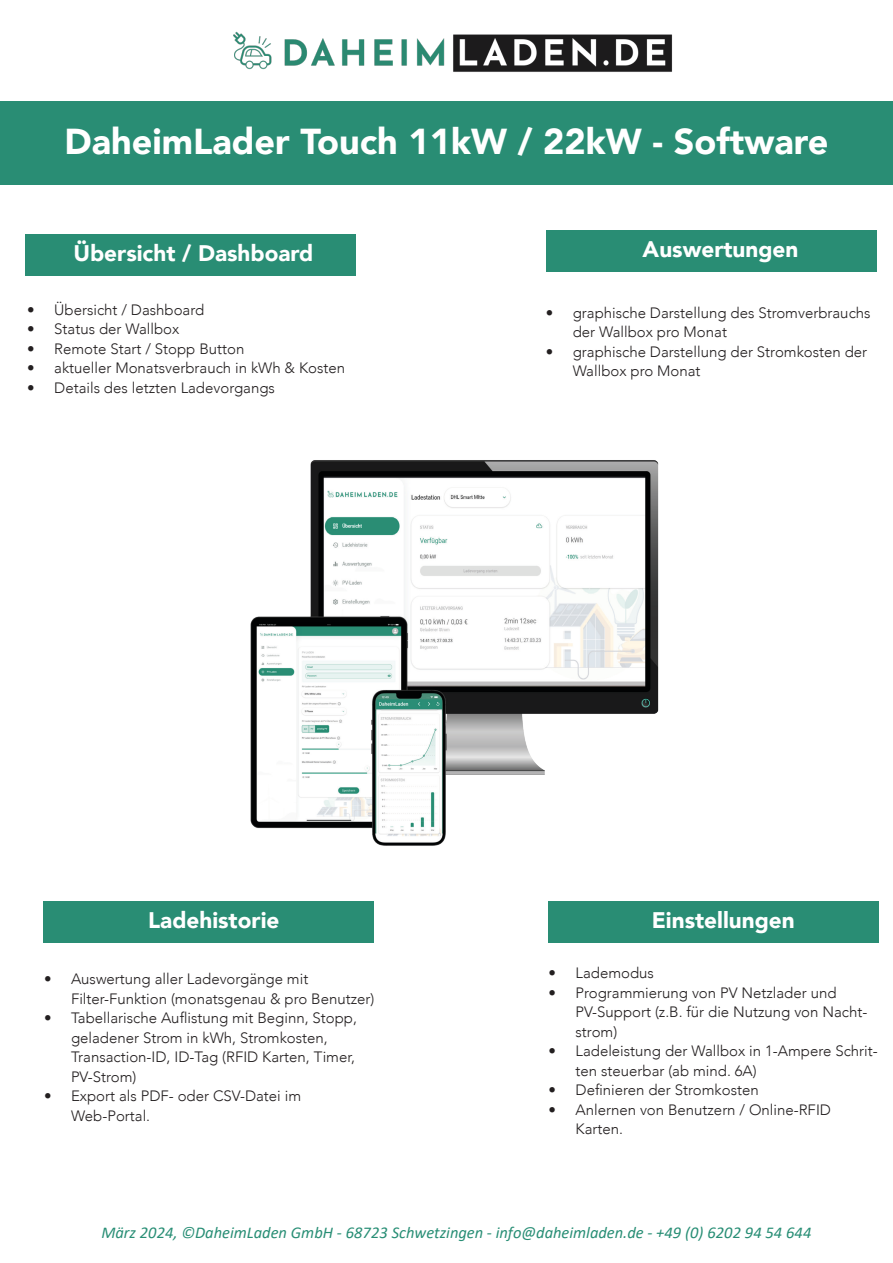
<style>
.page{position:relative;width:893px;height:1263px;background:#fff}
.page>*{position:absolute;margin:0;border:0;box-sizing:border-box;transform-origin:0 0}
.Heading_1_-_left{font:900 36px "Avenir";color:#fff}
.Heading_1_-_center{font:900 22.5px "Avenir";color:#fff}
.t1{font:italic 16.5px "Calibri";color:#288e75}
.t2{font:300 15px/19.5px "Avenir";color:#231f20}
</style>
<div class="page">
<div style="left:0;top:101px;width:893px;height:83px;background:#298d74"></div>
<img style="left:250px;top:460px;width:409px;height:386px">
<div style="left:25px;top:234px;width:331px;height:41px;background:#298d74"></div>
<div style="left:44px;top:902px;width:330px;height:41px;background:#298d74"></div>
<div style="left:546px;top:231px;width:330px;height:41px;background:#298d74"></div>
<div style="left:549px;top:902px;width:330px;height:41px;background:#298d74"></div>
<img style="left:233px;top:31px;width:440px;height:41px">
<p class="Heading_1_-_left" style="left:65px;top:111px;width:765px">DaheimLader Touch 11kW / 22kW - Software</p>
<p class="Heading_1_-_center" style="left:73px;top:234px;width:241px">Übersicht / Dashboard</p>
<p class="t2" style="left:27px;top:300px;width:179px">• Übersicht / Dashboard</p>
<p class="t2" style="left:27px;top:319px;width:154px">• Status der Wallbox</p>
<p class="t2" style="left:27px;top:339px;width:219px">• Remote Start / Stopp Button</p>
<p class="t2" style="left:27px;top:358px;width:319px">• aktueller Monatsverbrauch in kWh &amp; Kosten</p>
<p class="t2" style="left:27px;top:378px;width:249px">• Details des letzten Ladevorgangs</p>
<p class="Heading_1_-_center" style="left:643px;top:230px;width:157px">Auswertungen</p>
<p class="t2" style="left:573px;top:303px;width:299px;text-indent:-27px">• graphische Darstellung des Stromverbrauchs der Wallbox pro Monat</p>
<p class="t2" style="left:573px;top:342px;width:296px;text-indent:-27px">• graphische Darstellung der Stromkosten der<br>Wallbox pro Monat</p>
<p class="Heading_1_-_center" style="left:148px;top:901px;width:133px">Ladehistorie</p>
<p class="t2" style="left:71px;top:969px;width:305px;text-indent:-27px">• Auswertung aller Ladevorgänge mit<br>Filter-Funktion (monatsgenau &amp; pro Benutzer)</p>
<p class="t2" style="left:71px;top:1008px;width:287px;text-indent:-27px">• Tabellarische Auflistung mit Beginn, Stopp, geladener Strom in kWh, Stromkosten, Transaction-ID, ID-Tag (RFID Karten, Timer, PV-Strom)</p>
<p class="t2" style="left:71px;top:1086px;width:232px;text-indent:-27px">• Export als PDF- oder CSV-Datei im<br>Web-Portal.</p>
<p class="Heading_1_-_center" style="left:652px;top:901px;width:144px">Einstellungen</p>
<p class="t2" style="left:549px;top:963px;width:107px">• Lademodus</p>
<p class="t2" style="left:576px;top:983px;width:293px;text-indent:-27px">• Programmierung von PV Netzlader und<br>PV-Support (z.B. für die Nutzung von Nacht&shy;strom)</p>
<p class="t2" style="left:576px;top:1041px;width:304px;text-indent:-27px">• Ladeleistung der Wallbox in 1-Ampere Schrit&shy;ten steuerbar (ab mind. 6A)</p>
<p class="t2" style="left:549px;top:1080px;width:212px">• Definieren der Stromkosten</p>
<p class="t2" style="left:576px;top:1100px;width:257px;text-indent:-27px">• Anlernen von Benutzern / Online-RFID<br>Karten.</p>
<p class="t1" style="left:101px;top:1221px;width:711px">März 2024, ©DaheimLaden GmbH - 68723 Schwetzingen - info@daheimladen.de - +49 (0) 6202 94 54 644</p>
</div>
